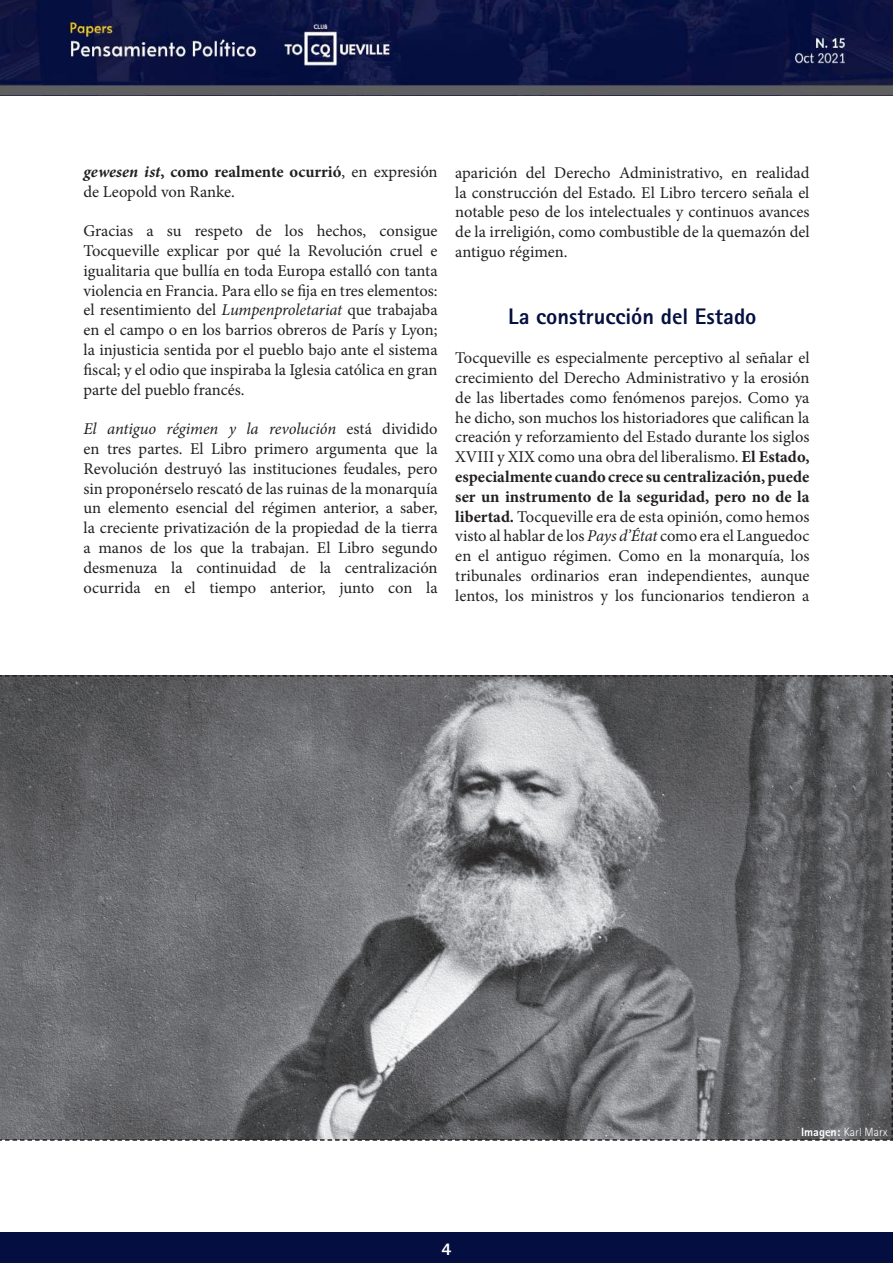
<style>
.page{position:relative;width:893px;height:1263px;background:#fff}
.page>*{position:absolute;margin:0;border:0;box-sizing:border-box;transform-origin:0 0}
.t1{font:800 22.5px "AT Rotis Sans Serif";color:#051040}
.t2{font:800 18px "AT Rotis Sans Serif";color:#fff}
.t3{font:16.5px/19.8px "Minion Pro";color:#231f20;text-align:justify}
.t4{font:300 12px "AT Rotis Sans Serif";color:#fff}
.s1{font-weight:700;font-style:italic}
.s2{font-weight:700}
.s3{font-style:italic}
.s4{font-weight:800}
</style>
<div class="page">
<img style="left:0;top:0;width:893px;height:95px">
<div style="left:0;top:1232px;width:893px;height:31px;background:#050e40"></div>
<svg style="left:0;top:675px;width:893px;height:466px;background:#727275"></svg>
<p class="t3" style="left:83px;top:162px;width:356px"><span class="s1">gewesen ist</span><span class="s2">, como realmente ocurrió</span>, en expresión de Leopold von Ranke.</p>
<p class="t3" style="left:83px;top:221px;width:356px">Gracias a su respeto de los hechos, consigue Tocqueville explicar por qué la Revolución cruel e igualitaria que bullía en toda Europa estalló con tanta violencia en Francia. Para ello se fija en tres elementos: el resentimiento del <span class="s3">Lumpenproletariat</span> que trabajaba en el campo o en los barrios obreros de París y Lyon; la injusticia sentida por el pueblo bajo ante el sistema fiscal; y el odio que inspiraba la Iglesia católica en gran parte del pueblo francés.</p>
<p class="t3" style="left:83px;top:419px;width:356px"><span class="s3">El antiguo régimen y la revolución</span> está dividido en tres partes. El Libro primero argumenta que la Revolución destruyó las instituciones feudales, pero sin proponérselo rescató de las ruinas de la monarquía un elemento esencial del régimen anterior, a saber, la creciente privatización de la propiedad de la tierra a manos de los que la trabajan. El Libro segundo desmenuza la continuidad de la centralización ocurrida en el tiempo anterior, junto con la</p>
<p class="t3" style="left:455px;top:163px;width:356px">aparición del Derecho Administrativo, en realidad la construcción del Estado. El Libro tercero señala el notable peso de los intelectuales y continuos avances de la irreligión, como combustible de la quemazón del antiguo régimen.</p>
<h1 class="t1" style="left:508px;top:302px;width:250px">La construcción del Estado</h1>
<p class="t3" style="left:455px;top:348px;width:356px">Tocqueville es especialmente perceptivo al señalar el crecimiento del Derecho Administrativo y la erosión de las libertades como fenómenos parejos. Como ya he dicho, son muchos los historiadores que califican la creación y reforzamiento del Estado durante los siglos XVIII y XIX como una obra del liberalismo. <span class="s2">El Estado, especialmente cuando crece su centralización, puede ser un instrumento de la seguridad, pero no de la libertad.</span> Tocqueville era de esta opinión, como hemos visto al hablar de los <span class="s3">Pays d’État</span> como era el Languedoc en el antiguo régimen. Como en la monarquía, los tribunales ordinarios eran independientes, aunque lentos, los ministros y los funcionarios tendieron a</p>
<p class="t4" style="left:801px;top:1125px;width:88px"><span class="s4">Imagen:</span> Karl Marx</p>
<p class="t2" style="left:441px;top:1237px;width:12px">4</p>
</div>
